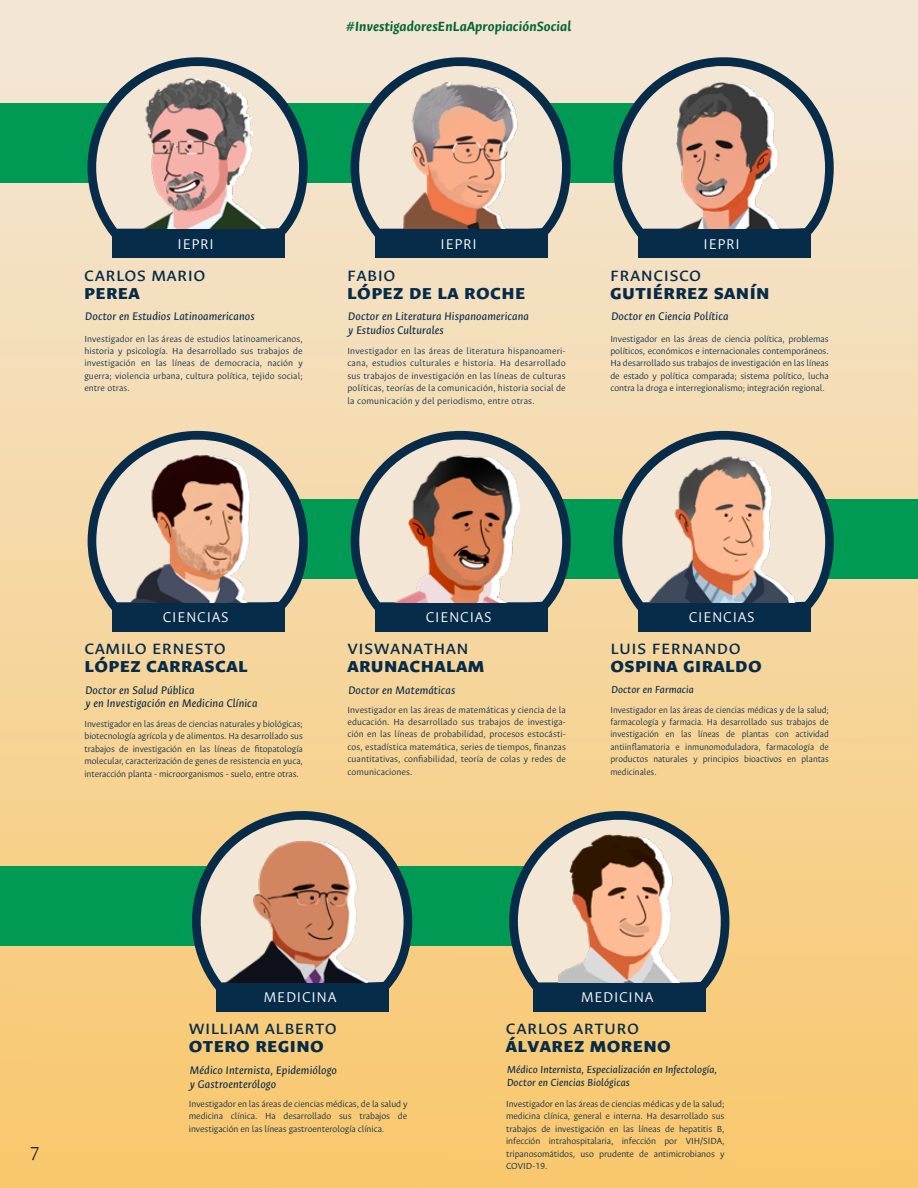
<style>
.page{position:relative;width:918px;height:1188px;background:#fff}
.page>*{position:absolute;margin:0;border:0;box-sizing:border-box;transform-origin:0 0}
.t1{font:800 21px "Ancizar Sans";letter-spacing:.02em;color:#072c49}
.t2{font:21px "Ancizar Sans";letter-spacing:.02em;color:#072c49}
.t3{font:100 21px "Ancizar Sans";color:#000}
.t4{font:300 15.9px "Ancizar Sans";letter-spacing:.05em;color:#fff}
.t5{font:italic 700 15px "Ancizar Sans";letter-spacing:.01em;color:#046637}
.t6{font:italic 12.45px/13.6px "Ancizar Sans";letter-spacing:.01em;color:#072c49}
.t7{font:italic 11.55px/12.6px "Ancizar Sans";letter-spacing:.01em;color:#072c49}
.t8{font:300 9.9px/12.5px "Ancizar Sans";color:#072c49;text-align:justify}
.t9{font:300 9.9px/12.5px "Ancizar Sans";color:#072c49;text-align:justify;scale:.96 1}
</style>
<div class="page">
<div style="left:0;top:0;width:918px;height:1188px;background:linear-gradient(to bottom,#f3e8da,#f9c76c)"></div>
<div style="left:0;top:103px;width:765px;height:80px;background:#009a55"></div>
<div style="left:140px;top:499px;width:778px;height:80px;background:#009a55"></div>
<div style="left:0;top:866px;width:627px;height:80px;background:#009a55"></div>
<svg style="left:88px;top:430px;width:220px;height:181px;background:#b8b4a1"></svg>
<img style="left:118px;top:453px;width:155px;height:150px">
<div style="left:112px;top:603px;width:173px;height:29px;background:#072c49"></div>
<svg style="left:351px;top:430px;width:220px;height:181px;background:#b6b4a1"></svg>
<img style="left:381px;top:445px;width:151px;height:158px">
<div style="left:375px;top:603px;width:173px;height:29px;background:#072c49"></div>
<svg style="left:614px;top:430px;width:220px;height:181px;background:#b5b3a0"></svg>
<img style="left:643px;top:455px;width:157px;height:148px">
<div style="left:638px;top:603px;width:173px;height:29px;background:#072c49"></div>
<svg style="left:87px;top:56px;width:221px;height:181px;background:#acb5aa"></svg>
<img style="left:125px;top:79px;width:155px;height:151px">
<div style="left:112px;top:230px;width:173px;height:28px;background:#072c49"></div>
<svg style="left:351px;top:56px;width:220px;height:181px;background:#bbbeb2"></svg>
<img style="left:401px;top:83px;width:120px;height:147px">
<div style="left:375px;top:230px;width:173px;height:28px;background:#072c49"></div>
<svg style="left:614px;top:56px;width:220px;height:181px;background:#b5b7ae"></svg>
<img style="left:650px;top:81px;width:153px;height:149px">
<div style="left:638px;top:230px;width:173px;height:28px;background:#072c49"></div>
<svg style="left:192px;top:810px;width:220px;height:181px;background:#b7b296"></svg>
<img style="left:224px;top:826px;width:144px;height:157px">
<div style="left:217px;top:983px;width:172px;height:29px;background:#072c49"></div>
<svg style="left:509px;top:810px;width:220px;height:181px;background:#beb59b"></svg>
<img style="left:558px;top:834px;width:135px;height:149px">
<div style="left:534px;top:983px;width:172px;height:29px;background:#072c49"></div>
<h3 class="t5" style="left:346px;top:18px;width:227px">#InvestigadoresEnLaApropiaciónSocial</h3>
<h2 class="t4" style="left:178px;top:235px;width:38px">IEPRI</h2>
<h2 class="t4" style="left:441px;top:235px;width:38px">IEPRI</h2>
<h2 class="t4" style="left:704px;top:235px;width:38px">IEPRI</h2>
<h1 class="t2" style="left:84px;top:263px;width:123px">CARLOS MARIO</h1>
<h1 class="t1" style="left:84px;top:280px;width:57px">PEREA</h1>
<h1 class="t2" style="left:347px;top:263px;width:50px">FABIO</h1>
<h1 class="t1" style="left:347px;top:280px;width:180px">LÓPEZ DE LA ROCHE</h1>
<h1 class="t2" style="left:610px;top:263px;width:92px">FRANCISCO</h1>
<h1 class="t1" style="left:610px;top:280px;width:161px">GUTIÉRREZ SANÍN</h1>
<p class="t6" style="left:85px;top:310px;width:171px">Doctor en Estudios Latinoamericanos</p>
<p class="t8" style="left:84px;top:332px;width:220px">Investigador en las áreas de estudios latinoamericanos, historia y psicología. Ha desarrollado sus trabajos de investigación en las líneas de democracia, nación y guerra; violencia urbana, cultura política, tejido social; entre otras.</p>
<p class="t6" style="left:348px;top:310px;width:182px">Doctor en Literatura Hispanoamericana y Estudios Culturales</p>
<p class="t8" style="left:347px;top:345px;width:220px">Investigador en las áreas de literatura hispanoameri&shy;cana, estudios culturales e historia. Ha desarrollado sus trabajos de investigación en las líneas de culturas políticas, teorías de la comunicación, historia social de la comunicación y del periodismo, entre otras.</p>
<p class="t6" style="left:611px;top:310px;width:119px">Doctor en Ciencia Política</p>
<p class="t8" style="left:610px;top:332px;width:220px">Investigador en las áreas de ciencia política, problemas políticos, económicos e internacionales contemporáneos.<br>Ha desarrollado sus trabajos de investigación en las líneas de estado y política comparada; sistema político, lucha contra la droga e interregionalismo; integración regional.</p>
<h2 class="t4" style="left:163px;top:609px;width:67px">CIENCIAS</h2>
<h2 class="t4" style="left:426px;top:609px;width:67px">CIENCIAS</h2>
<h2 class="t4" style="left:689px;top:609px;width:67px">CIENCIAS</h2>
<h1 class="t2" style="left:84px;top:636px;width:143px">CAMILO ERNESTO</h1>
<h1 class="t1" style="left:84px;top:654px;width:165px">LÓPEZ CARRASCAL</h1>
<h1 class="t2" style="left:347px;top:636px;width:123px">VISWANATHAN</h1>
<h1 class="t1" style="left:347px;top:654px;width:138px">ARUNACHALAM</h1>
<h1 class="t2" style="left:610px;top:636px;width:132px">LUIS FERNANDO</h1>
<h1 class="t1" style="left:610px;top:654px;width:153px">OSPINA GIRALDO</h1>
<p class="t6" style="left:85px;top:683px;width:173px">Doctor en Salud Pública<br>y en Investigación en Medicina Clínica</p>
<p class="t8" style="left:84px;top:718px;width:220px">Investigador en las áreas de ciencias naturales y biológicas; biotecnología agrícola y de alimentos. Ha desarrollado sus trabajos de investigación en las líneas de fitopatología molecular, caracterización de genes de resistencia en yuca, interacción planta - microorganismos - suelo, entre otras.</p>
<p class="t6" style="left:348px;top:683px;width:109px">Doctor en Matemáticas</p>
<p class="t8" style="left:347px;top:703px;width:220px">Investigador en las áreas de matemáticas y ciencia de la educación. Ha desarrollado sus trabajos de investiga&shy;ción en las líneas de probabilidad, procesos estocásti&shy;cos, estadística matemática, series de tiempos, finanzas cuantitativas, confiabilidad, teoría de colas y redes de comunicaciones.</p>
<p class="t7" style="left:611px;top:683px;width:84px">Doctor en Farmacia</p>
<p class="t9" style="left:610px;top:703px;width:229px">Investigador en las áreas de ciencias médicas y de la salud; farmacología y farmacia. Ha desarrollado sus trabajos de investigación en las líneas de plantas con actividad antiinflamatoria e inmunomoduladora, farmacología de productos naturales y principios bioactivos en plantas medicinales.</p>
<h1 class="t3" style="left:29px;top:1142px;width:12px">7</h1>
<h2 class="t4" style="left:264px;top:989px;width:74px">MEDICINA</h2>
<h2 class="t4" style="left:581px;top:989px;width:74px">MEDICINA</h2>
<h1 class="t2" style="left:189px;top:1016px;width:150px">WILLIAM ALBERTO</h1>
<h1 class="t1" style="left:189px;top:1034px;width:137px">OTERO REGINO</h1>
<h1 class="t2" style="left:506px;top:1016px;width:135px">CARLOS ARTURO</h1>
<h1 class="t1" style="left:506px;top:1034px;width:167px">ÁLVAREZ MORENO</h1>
<p class="t6" style="left:190px;top:1063px;width:149px">Médico Internista, Epidemiólogo y Gastroenterólogo</p>
<p class="t7" style="left:507px;top:1063px;width:212px">Médico Internista, Especialización en Infectología,<br>Doctor en Ciencias Biológicas</p>
<p class="t8" style="left:189px;top:1098px;width:220px">Investigador en las áreas de ciencias médicas, de la salud y medicina clínica. Ha desarrollado sus trabajos de investigación en las líneas gastroenterología clínica.</p>
<p class="t8" style="left:506px;top:1098px;width:220px">Investigador en las áreas de ciencias médicas y de la salud; medicina clínica, general e interna. Ha desarrollado sus trabajos de investigación en las líneas de hepatitis B, infección intrahospitalaria, infección por VIH/SIDA, tripanosomátidos, uso prudente de antimicrobianos y COVID-19.</p>
</div>
